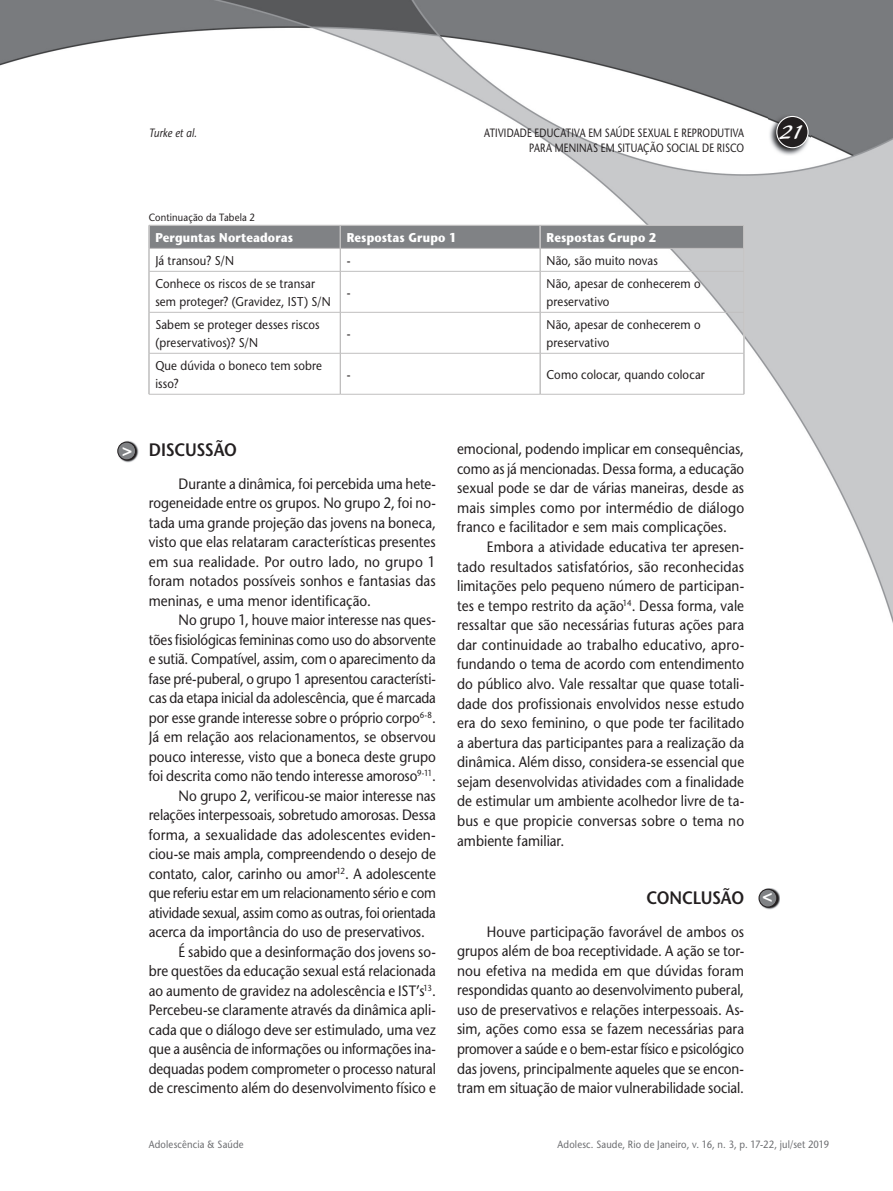
<style>
.page{position:relative;width:893px;height:1191px;background:#fff}
.page>*{position:absolute;margin:0;border:0;box-sizing:border-box;transform-origin:0 0}
.t1{font:21px "Blacklight D";color:#fff}
.t2{font:600 18px "Stone Sans";letter-spacing:-.015em;color:#231f20;scale:.9 1}
.t3{font:700 17.25px "Helvetica";color:#fff}
.t4{font:15px/19.5px "Stone Sans";letter-spacing:-.005em;color:#231f20;text-align:justify;scale:.9 1}
.t5{font:15px/19.5px "Stone Sans";letter-spacing:-.005em;color:#231f20;text-align:justify;scale:.89 1}
.t6{font:15px "Stone Sans";letter-spacing:-.005em;color:#231f20;scale:.88 1}
.t7{font:15px "Stone Sans";letter-spacing:-.005em;color:#231f20;scale:.92 1}
.t8{font:12.75px/18px "Stone Sans";letter-spacing:.01em;color:#231f20;scale:.9 1}
.t9{font:700 12.75px "Stone Sans";letter-spacing:.015em;color:#fff;scale:.9 1}
.t10{font:12px "Stone Sans";letter-spacing:.02em;color:#231f20;scale:.8 1}
.t11{font:italic 12px "Stone Sans";letter-spacing:.01em;color:#231f20;scale:.85 1}
.t12{font:10.5px "Stone Sans";letter-spacing:.02em;color:#6c6d70;scale:.9 1}
.t13{font:10.5px "Stone Sans";letter-spacing:.015em;color:#231f20;scale:.9 1}
</style>
<div class="page">
<img style="left:0;top:0;width:893px;height:623px">
<img style="left:769px;top:114px;width:41px;height:42px">
<div style="left:777px;top:116px;width:31px;height:32px;background:#231f20;border-radius:50%"></div>
<div style="left:776px;top:116px;width:33px;height:32px;border:1px solid #fff;border-radius:50%"></div>
<hr style="left:149px;top:271px;width:191px;height:1px;background:#c0bfbf">
<hr style="left:340px;top:271px;width:200px;height:1px;background:#c0bfbf">
<hr style="left:340px;top:271px;width:1px;height:41px;background:#c0bfbf">
<hr style="left:540px;top:271px;width:204px;height:1px;background:#c0bfbf">
<hr style="left:540px;top:271px;width:1px;height:41px;background:#c0bfbf">
<hr style="left:149px;top:312px;width:191px;height:1px;background:#c0bfbf">
<hr style="left:340px;top:312px;width:200px;height:1px;background:#c0bfbf">
<hr style="left:340px;top:312px;width:1px;height:41px;background:#c0bfbf">
<hr style="left:540px;top:312px;width:204px;height:1px;background:#c0bfbf">
<hr style="left:540px;top:312px;width:1px;height:41px;background:#c0bfbf">
<hr style="left:149px;top:353px;width:191px;height:1px;background:#c0bfbf">
<hr style="left:340px;top:353px;width:200px;height:1px;background:#c0bfbf">
<hr style="left:340px;top:353px;width:1px;height:41px;background:#c0bfbf">
<hr style="left:540px;top:353px;width:204px;height:1px;background:#c0bfbf">
<hr style="left:540px;top:353px;width:1px;height:41px;background:#c0bfbf">
<svg style="left:149px;top:225px;width:596px;height:46px"></svg>
<hr style="left:149px;top:271px;width:1px;height:41px;background:#c0bfbf">
<hr style="left:743px;top:271px;width:1px;height:41px;background:#c0bfbf">
<hr style="left:744px;top:271px;width:1px;height:41px;background:#c0bfbf">
<hr style="left:149px;top:312px;width:1px;height:41px;background:#c0bfbf">
<hr style="left:743px;top:312px;width:1px;height:41px;background:#c0bfbf">
<hr style="left:744px;top:312px;width:1px;height:41px;background:#c0bfbf">
<hr style="left:149px;top:353px;width:1px;height:41px;background:#c0bfbf">
<hr style="left:743px;top:353px;width:1px;height:41px;background:#c0bfbf">
<hr style="left:744px;top:353px;width:1px;height:41px;background:#c0bfbf">
<hr style="left:149px;top:394px;width:191px;height:1px;background:#c0bfbf">
<hr style="left:340px;top:394px;width:200px;height:1px;background:#c0bfbf">
<hr style="left:540px;top:394px;width:204px;height:1px;background:#c0bfbf">
<img style="left:118px;top:441px;width:21px;height:21px">
<div style="left:118px;top:442px;width:18px;height:18px;background:#808285;border-radius:50%"></div>
<div style="left:117px;top:441px;width:19px;height:19px;border:1px solid #231f20;border-radius:50%"></div>
<img style="left:759px;top:888px;width:21px;height:21px">
<div style="left:759px;top:889px;width:18px;height:18px;background:#808285;border-radius:50%"></div>
<div style="left:759px;top:888px;width:18px;height:19px;border:1px solid #231f20;border-radius:50%"></div>
<p class="t11" style="left:149px;top:126px;width:58px">Turke et al.</p>
<p class="t10" style="left:484px;top:126px;width:326px">ATIVIDADE EDUCATIVA EM SAÚDE SEXUAL E REPRODUTIVA</p>
<h1 class="t1" style="left:780px;top:119px;width:26px">21</h1>
<p class="t10" style="left:529px;top:140px;width:270px">PARA MENINAS EM SITUAÇÃO SOCIAL DE RISCO</p>
<p class="t13" style="left:149px;top:211px;width:119px">Continuação da Tabela 2</p>
<p class="t9" style="left:155px;top:230px;width:154px">Perguntas Norteadoras</p>
<p class="t9" style="left:347px;top:230px;width:123px">Respostas Grupo 1</p>
<p class="t9" style="left:547px;top:230px;width:123px">Respostas Grupo 2</p>
<p class="t8" style="left:155px;top:251px;width:89px">Já transou? S/N</p>
<p class="t8" style="left:347px;top:251px;width:6px">-</p>
<p class="t8" style="left:547px;top:251px;width:125px">Não, são muito novas</p>
<p class="t8" style="left:155px;top:274px;width:196px">Conhece os riscos de se transar sem proteger? (Gravidez, IST) S/N</p>
<p class="t8" style="left:547px;top:274px;width:173px">Não, apesar de conhecerem o preservativo</p>
<p class="t8" style="left:347px;top:283px;width:6px">-</p>
<p class="t8" style="left:155px;top:315px;width:184px">Sabem se proteger desses riscos (preservativos)? S/N</p>
<p class="t8" style="left:155px;top:356px;width:187px">Que dúvida o boneco tem sobre isso?</p>
<p class="t8" style="left:347px;top:324px;width:6px">-</p>
<p class="t8" style="left:547px;top:315px;width:173px">Não, apesar de conhecerem o preservativo</p>
<p class="t8" style="left:347px;top:365px;width:6px">-</p>
<p class="t8" style="left:547px;top:365px;width:177px">Como colocar, quando colocar</p>
<p class="t3" style="left:122px;top:439px;width:12px">&gt;</p>
<p class="t2" style="left:149px;top:439px;width:100px">DISCUSSÃO</p>
<p class="t5" style="left:149px;top:474px;width:324px;text-indent:30px">Durante a dinâmica, foi percebida uma hete&shy;rogeneidade entre os grupos. No grupo 2, foi no&shy;tada uma grande projeção das jovens na boneca, visto que elas relataram características presentes em sua realidade. Por outro lado, no grupo 1 foram notados possíveis sonhos e fantasias das meninas, e uma menor identificação.</p>
<p class="t4" style="left:179px;top:610px;width:287px">No grupo 1, houve maior interesse nas ques-</p>
<p class="t5" style="left:149px;top:630px;width:324px">tões fisiológicas femininas como uso do absorvente</p>
<p class="t5" style="left:149px;top:649px;width:324px">e sutiã. Compatível, assim, com o aparecimento da</p>
<p class="t6" style="left:149px;top:669px;width:328px">fase pré-puberal, o grupo 1 apresentou característi-</p>
<p class="t5" style="left:149px;top:688px;width:324px">cas da etapa inicial da adolescência, que é marcada</p>
<p class="t5" style="left:149px;top:708px;width:324px">por esse grande interesse sobre o próprio corpo<sup>6-8</sup>.</p>
<p class="t4" style="left:149px;top:727px;width:320px">Já em relação aos relacionamentos, se observou</p>
<p class="t4" style="left:149px;top:747px;width:320px">pouco interesse, visto que a boneca deste grupo</p>
<p class="t5" style="left:149px;top:766px;width:324px">foi descrita como não tendo interesse amoroso<sup>9-11</sup>.</p>
<p class="t4" style="left:179px;top:786px;width:287px">No grupo 2, verificou-se maior interesse nas</p>
<p class="t4" style="left:149px;top:805px;width:320px">relações interpessoais, sobretudo amorosas. Dessa</p>
<p class="t7" style="left:149px;top:825px;width:313px">forma, a sexualidade das adolescentes eviden-</p>
<p class="t4" style="left:149px;top:844px;width:320px">ciou-se mais ampla, compreendendo o desejo de</p>
<p class="t4" style="left:149px;top:864px;width:320px">contato, calor, carinho ou amor<sup>12</sup>. A adolescente</p>
<p class="t6" style="left:149px;top:884px;width:328px">que referiu estar em um relacionamento sério e com</p>
<p class="t6" style="left:149px;top:903px;width:328px">atividade sexual, assim como as outras, foi orientada</p>
<p class="t4" style="left:149px;top:922px;width:308px">acerca da importância do uso de preservativos.</p>
<p class="t5" style="left:179px;top:942px;width:291px">É sabido que a desinformação dos jovens so-</p>
<p class="t5" style="left:149px;top:961px;width:324px">bre questões da educação sexual está relacionada</p>
<p class="t4" style="left:149px;top:981px;width:320px">ao aumento de gravidez na adolescência e IST’s<sup>13</sup>.</p>
<p class="t4" style="left:149px;top:1000px;width:320px">Percebeu-se claramente através da dinâmica apli-</p>
<p class="t4" style="left:149px;top:1020px;width:320px">cada que o diálogo deve ser estimulado, uma vez</p>
<p class="t6" style="left:149px;top:1040px;width:328px">que a ausência de informações ou informações ina-</p>
<p class="t6" style="left:149px;top:1059px;width:328px">dequadas podem comprometer o processo natural</p>
<p class="t4" style="left:149px;top:1078px;width:320px">de crescimento além do desenvolvimento físico e</p>
<p class="t4" style="left:457px;top:439px;width:320px">emocional, podendo implicar em consequências, como as já mencionadas. Dessa forma, a educação sexual pode se dar de várias maneiras, desde as mais simples como por intermédio de diálogo franco e facilitador e sem mais complicações.</p>
<p class="t4" style="left:457px;top:537px;width:320px;text-indent:30px">Embora a atividade educativa ter apresen&shy;tado resultados satisfatórios, são reconhecidas limitações pelo pequeno número de participan&shy;tes e tempo restrito da ação<sup>14</sup>. Dessa forma, vale ressaltar que são necessárias futuras ações para dar continuidade ao trabalho educativo, apro&shy;fundando o tema de acordo com entendimento do público alvo. Vale ressaltar que quase totali&shy;dade dos profissionais envolvidos nesse estudo era do sexo feminino, o que pode ter facilitado a abertura das participantes para a realização da dinâmica. Além disso, considera-se essencial que sejam desenvolvidas atividades com a finalidade de estimular um ambiente acolhedor livre de ta&shy;bus e que propicie conversas sobre o tema no ambiente familiar.</p>
<p class="t2" style="left:646px;top:887px;width:110px">CONCLUSÃO</p>
<p class="t4" style="left:457px;top:921px;width:320px;text-indent:30px">Houve participação favorável de ambos os grupos além de boa receptividade. A ação se tor&shy;nou efetiva na medida em que dúvidas foram respondidas quanto ao desenvolvimento puberal, uso de preservativos e relações interpessoais. As&shy;sim, ações como essa se fazem necessárias para promover a saúde e o bem-estar físico e psicológico das jovens, principalmente aqueles que se encon&shy;tram em situação de maior vulnerabilidade social.</p>
<p class="t3" style="left:772px;top:909px;width:12px;rotate:-180deg">&gt;</p>
<p class="t12" style="left:149px;top:1138px;width:107px">Adolescência &amp; Saúde</p>
<p class="t12" style="left:558px;top:1138px;width:303px">Adolesc. Saude, Rio de Janeiro, v. 16, n. 3, p. 17-22, jul/set 2019</p>
</div>
